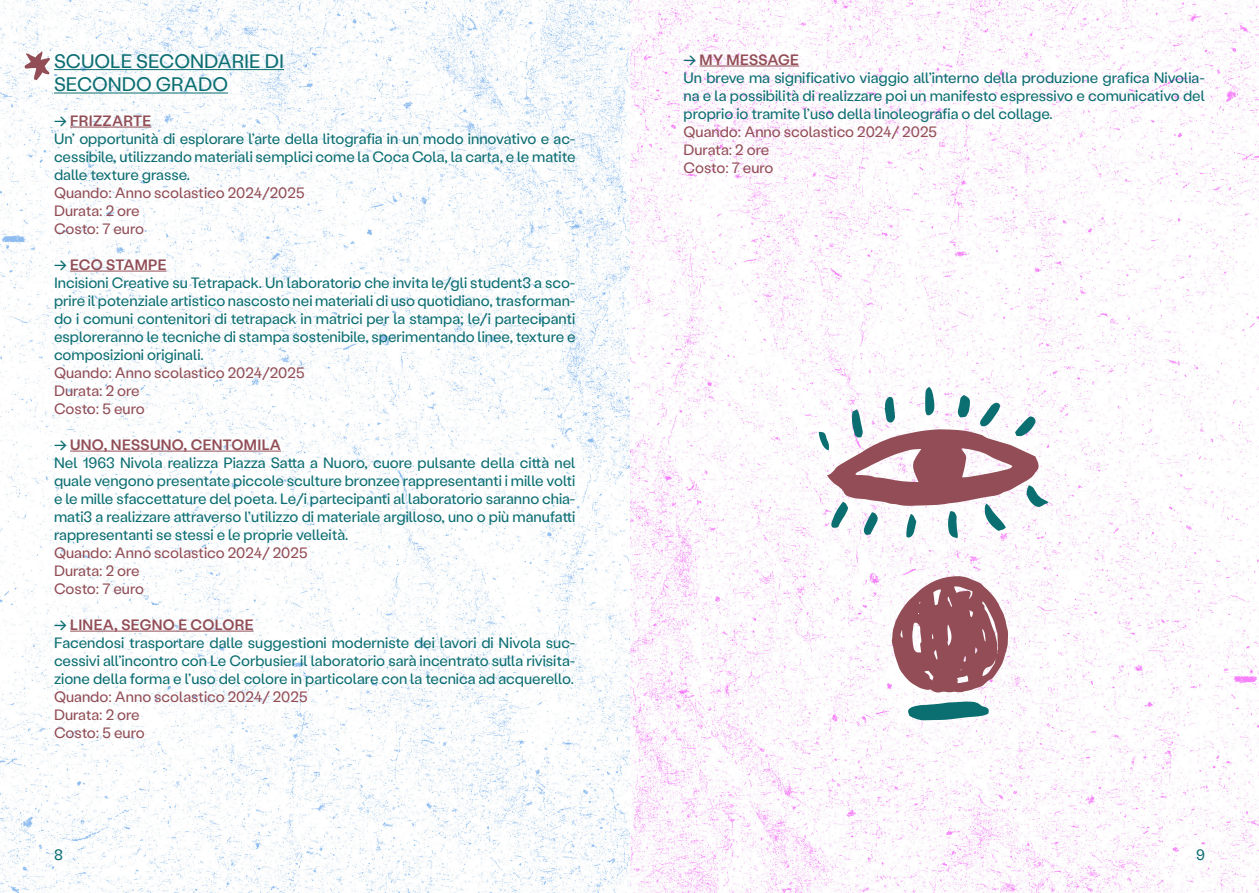
<style>
.page{position:relative;width:1259px;height:893px;background:#fff}
.page>*{position:absolute;margin:0;border:0;box-sizing:border-box;transform-origin:0 0}
.t1{font:19.5px "Stabil Grotesk";color:#0b6e71}
.t2{font:15px/18px "Stabil Grotesk";color:#0b6e71;text-align:justify}
.t3{font:15px "Stabil Grotesk";color:#924d56}
.t4{font:500 15px "Stabil Grotesk";letter-spacing:.02em;color:#924d56}
.s1{color:#0b6e71}
</style>
<div class="page">
<img style="left:0;top:0;width:1259px;height:893px">
<hr style="left:54px;top:69px;width:230px;height:1px;background:#0b6e71">
<hr style="left:54px;top:93px;width:174px;height:1px;background:#0b6e71">
<hr style="left:70px;top:127px;width:81px;height:1px;background:#924d56">
<hr style="left:70px;top:271px;width:97px;height:1px;background:#924d56">
<hr style="left:70px;top:451px;width:211px;height:1px;background:#924d56">
<hr style="left:70px;top:631px;width:183px;height:1px;background:#924d56">
<hr style="left:699px;top:66px;width:100px;height:1px;background:#924d56">
<svg style="left:25px;top:52px;width:25px;height:28px"></svg>
<svg style="left:819px;top:387px;width:229px;height:151px"></svg>
<svg style="left:891px;top:576px;width:117px;height:117px"></svg>
<svg style="left:907px;top:701px;width:82px;height:19px"></svg>
<p class="t1" style="left:54px;top:48px;width:232px">SCUOLE SECONDARIE DI</p>
<p class="t1" style="left:54px;top:71px;width:176px">SECONDO GRADO</p>
<p class="t4" style="left:54px;top:110px;width:99px"><span class="s1">→</span> FRIZZARTE</p>
<p class="t2" style="left:54px;top:129px;width:523px">Un’ opportunità di esplorare l’arte della litografia in un modo innovativo e ac&shy;cessibile, utilizzando materiali semplici come la Coca Cola, la carta, e le matite dalle texture grasse.</p>
<p class="t3" style="left:54px;top:182px;width:252px">Quando: Anno scolastico 2024/2025</p>
<p class="t3" style="left:54px;top:200px;width:87px">Durata: 2 ore</p>
<p class="t3" style="left:54px;top:218px;width:92px">Costo: 7 euro</p>
<p class="t4" style="left:54px;top:254px;width:114px"><span class="s1">→</span> ECO STAMPE</p>
<p class="t2" style="left:54px;top:273px;width:523px">Incisioni Creative su Tetrapack. Un laboratorio che invita le/gli student3 a sco&shy;prire il potenziale artistico nascosto nei materiali di uso quotidiano, trasforman&shy;do i comuni contenitori di tetrapack in matrici per la stampa; le/i partecipanti esploreranno le tecniche di stampa sostenibile, sperimentando linee, texture e composizioni originali.</p>
<p class="t3" style="left:54px;top:362px;width:252px">Quando: Anno scolastico 2024/2025</p>
<p class="t3" style="left:54px;top:380px;width:87px">Durata: 2 ore</p>
<p class="t3" style="left:54px;top:398px;width:92px">Costo: 5 euro</p>
<p class="t4" style="left:54px;top:434px;width:229px"><span class="s1">→</span> UNO, NESSUNO, CENTOMILA</p>
<p class="t2" style="left:54px;top:453px;width:523px">Nel 1963 Nivola realizza Piazza Satta a Nuoro, cuore pulsante della città nel quale vengono presentate piccole sculture bronzee rappresentanti i mille volti e le mille sfaccettature del poeta. Le/i partecipanti al laboratorio saranno chia&shy;mati3 a realizzare attraverso l’utilizzo di materiale argilloso, uno o più manufatti rappresentanti se stessi e le proprie velleità.</p>
<p class="t3" style="left:54px;top:542px;width:255px">Quando: Anno scolastico 2024/ 2025</p>
<p class="t3" style="left:54px;top:560px;width:87px">Durata: 2 ore</p>
<p class="t3" style="left:54px;top:578px;width:92px">Costo: 7 euro</p>
<p class="t4" style="left:54px;top:614px;width:201px"><span class="s1">→</span> LINEA, SEGNO E COLORE</p>
<p class="t2" style="left:54px;top:633px;width:523px">Facendosi trasportare dalle suggestioni moderniste dei lavori di Nivola suc&shy;cessivi all’incontro con Le Corbusier il laboratorio sarà incentrato sulla rivisita&shy;zione della forma e l’uso del colore in particolare con la tecnica ad acquerello.</p>
<p class="t3" style="left:54px;top:686px;width:255px">Quando: Anno scolastico 2024/ 2025</p>
<p class="t3" style="left:54px;top:704px;width:87px">Durata: 2 ore</p>
<p class="t3" style="left:54px;top:722px;width:92px">Costo: 5 euro</p>
<p class="t2" style="left:54px;top:845px;width:10px">8</p>
<p class="t4" style="left:683px;top:49px;width:117px"><span class="s1">→</span> MY MESSAGE</p>
<p class="t2" style="left:683px;top:68px;width:523px">Un breve ma significativo viaggio all’interno della produzione grafica Nivolia&shy;na e la possibilità di realizzare poi un manifesto espressivo e comunicativo del proprio io tramite l’uso della linoleografia o del collage.</p>
<p class="t3" style="left:683px;top:121px;width:255px">Quando: Anno scolastico 2024/ 2025</p>
<p class="t3" style="left:683px;top:139px;width:87px">Durata: 2 ore</p>
<p class="t3" style="left:683px;top:157px;width:92px">Costo: 7 euro</p>
<p class="t2" style="left:1196px;top:845px;width:10px">9</p>
</div>
